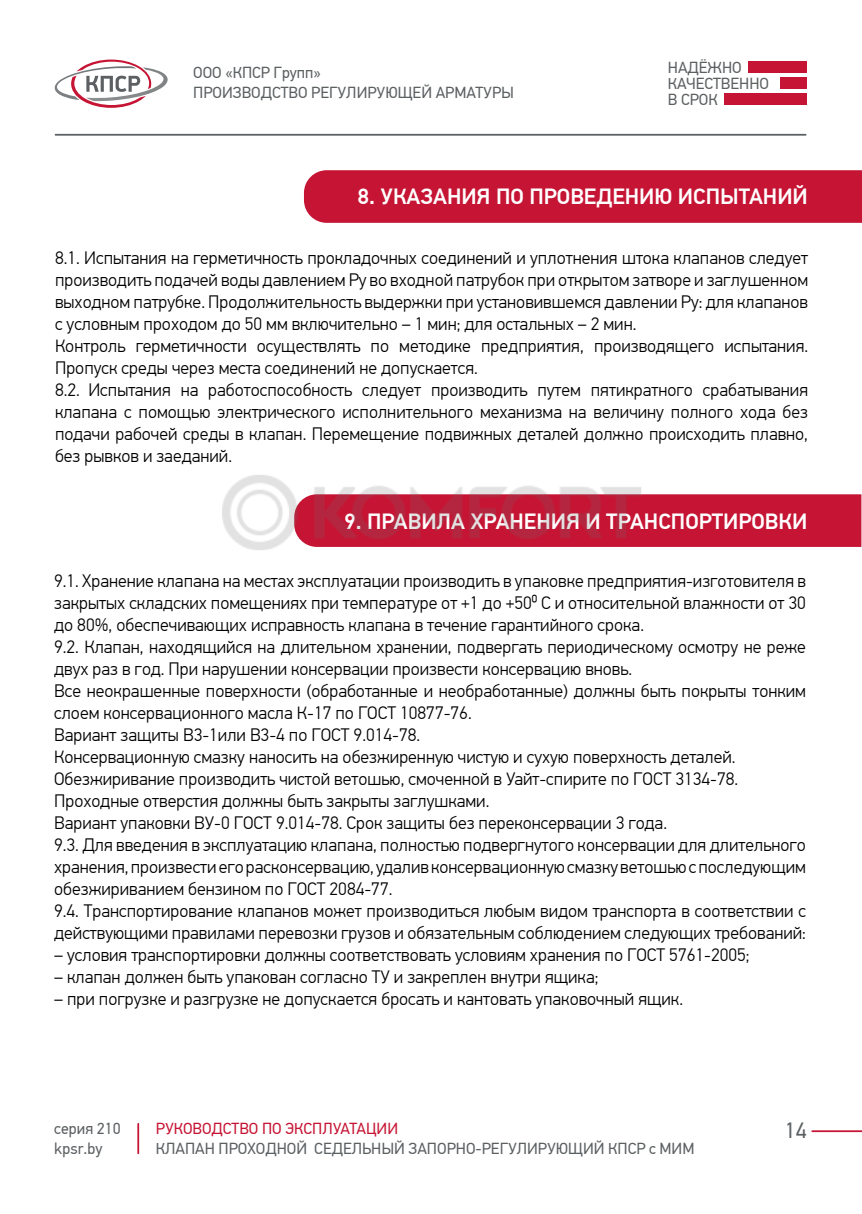
<style>
.page{position:relative;width:862px;height:1214px;background:#fff}
.page>*{position:absolute;margin:0;border:0;box-sizing:border-box;transform-origin:0 0}
.t1{font:500 22px "PF Din Text Pro";color:#fff}
.t2{font:22px "PF Din Text Pro";color:#5c6062}
.t3{font:300 18px/22px "PF Din Text Pro";color:#000}
.t4{font:16px/20px "PF Din Text Pro";color:#5c6062}
.t5{font:16px "PF Din Text Pro";color:#c61534}
.t6{font:16px/16px "PF Din Text Pro";color:#5d6062}
</style>
<div class="page">
<div style="left:780px;top:78px;width:26px;height:11px;background:#c61534"></div>
<svg style="left:55px;top:60px;width:113px;height:48px"></svg>
<div style="left:747px;top:62px;width:59px;height:11px;background:#c61534"></div>
<div style="left:724px;top:94px;width:82px;height:11px;background:#c61534"></div>
<hr style="left:137px;top:1122px;width:2px;height:31px;background:#c61534">
<hr style="left:55px;top:134px;width:751px;height:2px;background:#5c6062">
<svg style="left:811px;top:1130px;width:51px;height:1px"></svg>
<div style="left:304px;top:170px;width:558px;height:53px;background:#c61534"></div>
<div style="left:646px;top:494px;width:215px;height:53px;background:#c61534"></div>
<img style="left:222px;top:475px;width:424px;height:75px">
<p class="t4" style="left:193px;top:63px;width:322px">ООО «КПСР Групп»<br>ПРОИЗВОДСТВО РЕГУЛИРУЮЩЕЙ АРМАТУРЫ</p>
<p class="t6" style="left:668px;top:59px;width:103px">НАДЁЖНО<br>КАЧЕСТВЕННО<br>В СРОК</p>
<p class="t1" style="left:357px;top:183px;width:452px">8. УКАЗАНИЯ ПО ПРОВЕДЕНИЮ ИСПЫТАНИЙ</p>
<p class="t3" style="left:55px;top:247px;width:754px">8.1. Испытания на герметичность прокладочных соединений и уплотнения штока клапанов следует производить подачей воды давлением Ру во входной патрубок при открытом затворе и заглушенном выходном патрубке. Продолжительность выдержки при установившемся давлении Ру: для клапанов с условным проходом до 50 мм включительно – 1 мин; для остальных – 2 мин.<br>Контроль герметичности осуществлять по методике предприятия, производящего испытания.<br>Пропуск среды через места соединений не допускается.<br>8.2. Испытания на работоспособность следует производить путем пятикратного срабатывания клапана с помощью электрического исполнительного механизма на величину полного хода без подачи рабочей среды в клапан. Перемещение подвижных деталей должно происходить плавно, без рывков и заеданий.</p>
<p class="t1" style="left:344px;top:507px;width:464px">9. ПРАВИЛА ХРАНЕНИЯ И ТРАНСПОРТИРОВКИ</p>
<p class="t3" style="left:54px;top:570px;width:753px">9.1. Хранение клапана на местах эксплуатации производить в упаковке предприятия-изготовителя в закрытых складских помещениях при температуре от +1 до +50⁰ С и относительной влажности от 30 до 80%, обеспечивающих исправность клапана в течение гарантийного срока.<br>9.2. Клапан, находящийся на длительном хранении, подвергать периодическому осмотру не реже двух раз в год. При нарушении консервации произвести консервацию вновь.<br>Все неокрашенные поверхности (обработанные и необработанные) должны быть покрыты тонким слоем консервационного масла К-17 по ГОСТ 10877-76.<br>Вариант защиты В3-1или В3-4 по ГОСТ 9.014-78.<br>Консервационную смазку наносить на обезжиренную чистую и сухую поверхность деталей.<br>Обезжиривание производить чистой ветошью, смоченной в Уайт-спирите по ГОСТ 3134-78.<br>Проходные отверстия должны быть закрыты заглушками.<br>Вариант упаковки ВУ-0 ГОСТ 9.014-78. Срок защиты без переконсервации 3 года.<br>9.3. Для введения в эксплуатацию клапана, полностью подвергнутого консервации для длительного хранения, произвести его расконсервацию, удалив консервационную смазку ветошью с последующим обезжириванием бензином по ГОСТ 2084-77.<br>9.4. Транспортирование клапанов может производиться любым видом транспорта в соответствии с действующими правилами перевозки грузов и обязательным соблюдением следующих требований:</p>
<p class="t3" style="left:54px;top:944px;width:697px">– условия транспортировки должны соответствовать условиям хранения по ГОСТ 5761-2005;</p>
<p class="t3" style="left:54px;top:966px;width:546px">– клапан должен быть упакован согласно ТУ и закреплен внутри ящика;</p>
<p class="t3" style="left:54px;top:988px;width:630px">– при погрузке и разгрузке не допускается бросать и кантовать упаковочный ящик.</p>
<p class="t4" style="left:54px;top:1118px;width:68px">серия 210 kpsr.by</p>
<p class="t5" style="left:156px;top:1118px;width:244px">РУКОВОДСТВО ПО ЭКСПЛУАТАЦИИ</p>
<p class="t4" style="left:156px;top:1138px;width:540px">КЛАПАН ПРОХОДНОЙ СЕДЕЛЬНЫЙ ЗАПОРНО-РЕГУЛИРУЮЩИЙ КПСР с МИМ</p>
<p class="t2" style="left:785px;top:1117px;width:23px">14</p>
</div>
